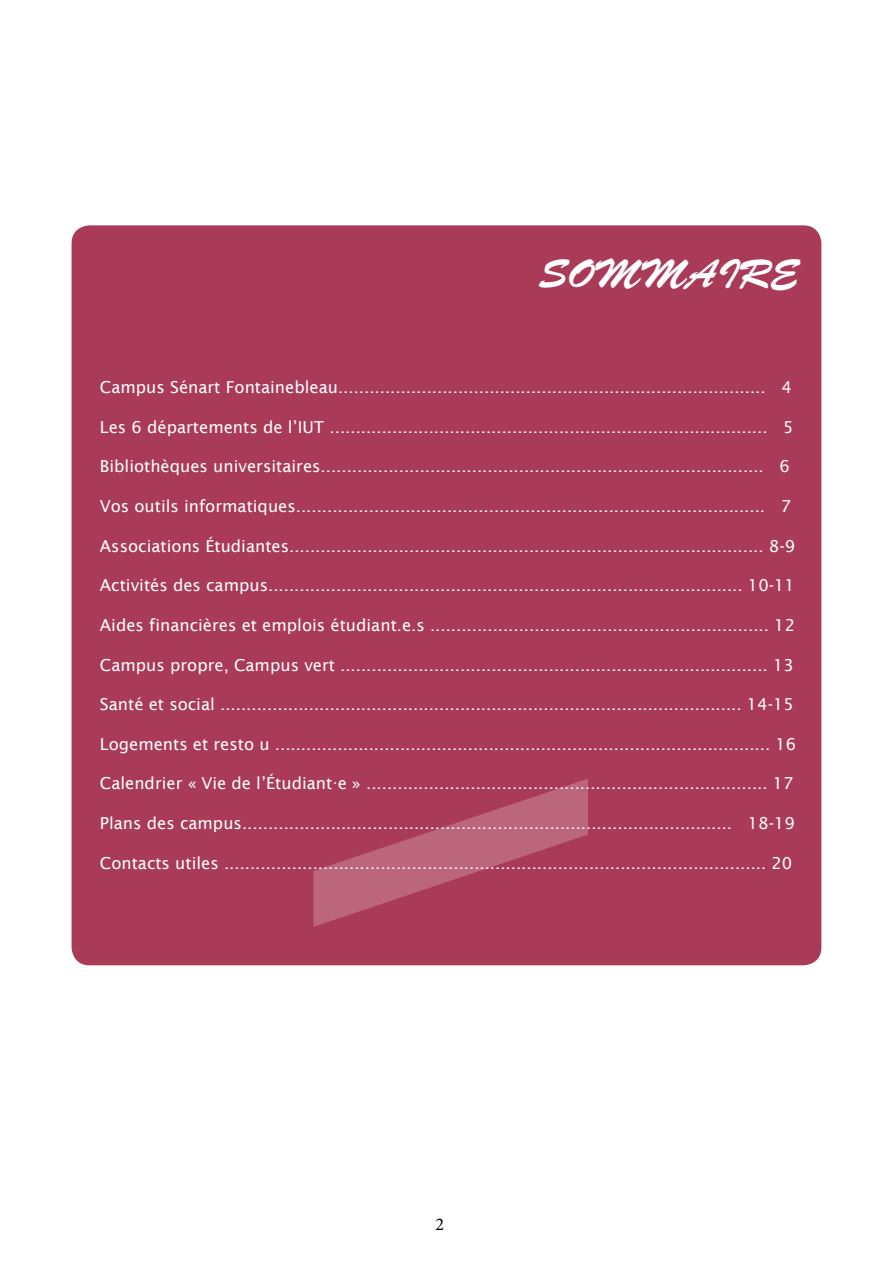
<style>
.page{position:relative;width:893px;height:1263px;background:#fff}
.page>*{position:absolute;margin:0;border:0;box-sizing:border-box;transform-origin:0 0}
.t1{font:40.5px "Brush Script Std";color:#fff}
.t2{font:18px "Minion Pro";color:#000}
.t3{font:16.5px "Lucida Sans";color:#fff}
.s1{font-family:"Arial"}
</style>
<div class="page">
<div style="left:72px;top:225px;width:749px;height:740px;background:#a93b58;border-radius:18px"></div>
<svg style="left:313px;top:779px;width:275px;height:148px"></svg>
<h1 class="t1" style="left:539px;top:251px;width:261px">SOMMAIRE</h1>
<p class="t3" style="left:100px;top:378px;width:693px">Campus Sénart Fontainebleau.................................................................................. 4</p>
<p class="t3" style="left:100px;top:418px;width:695px">Les 6 départements de l’IUT .................................................................................... 5</p>
<p class="t3" style="left:100px;top:457px;width:691px">Bibliothèques universitaires..................................................................................... 6</p>
<p class="t3" style="left:100px;top:497px;width:693px">Vos outils informatiques.......................................................................................... 7</p>
<p class="t3" style="left:100px;top:536px;width:697px">Associations Étudiantes........................................................................................... 8-9</p>
<p class="t3" style="left:100px;top:576px;width:697px">Activités des campus........................................................................................... 10-11</p>
<p class="t3" style="left:100px;top:616px;width:697px">Aides financières et emplois étudiant.e.s ................................................................. 12</p>
<p class="t3" style="left:100px;top:655px;width:695px">Campus propre, Campus vert .................................................................................. 13</p>
<p class="t3" style="left:100px;top:695px;width:695px">Santé et social .................................................................................................... 14-15</p>
<p class="t3" style="left:100px;top:734px;width:698px">Logements et resto u ............................................................................................... 16</p>
<p class="t3" style="left:100px;top:774px;width:695px">Calendrier « Vie de l’Étudiant<span class="s1">·</span>e » ............................................................................. 17</p>
<p class="t3" style="left:100px;top:814px;width:696px">Plans des campus.............................................................................................. 18-19</p>
<p class="t3" style="left:100px;top:853px;width:694px">Contacts utiles ........................................................................................................ 20</p>
<p class="t2" style="left:436px;top:1212px;width:10px">2</p>
</div>
